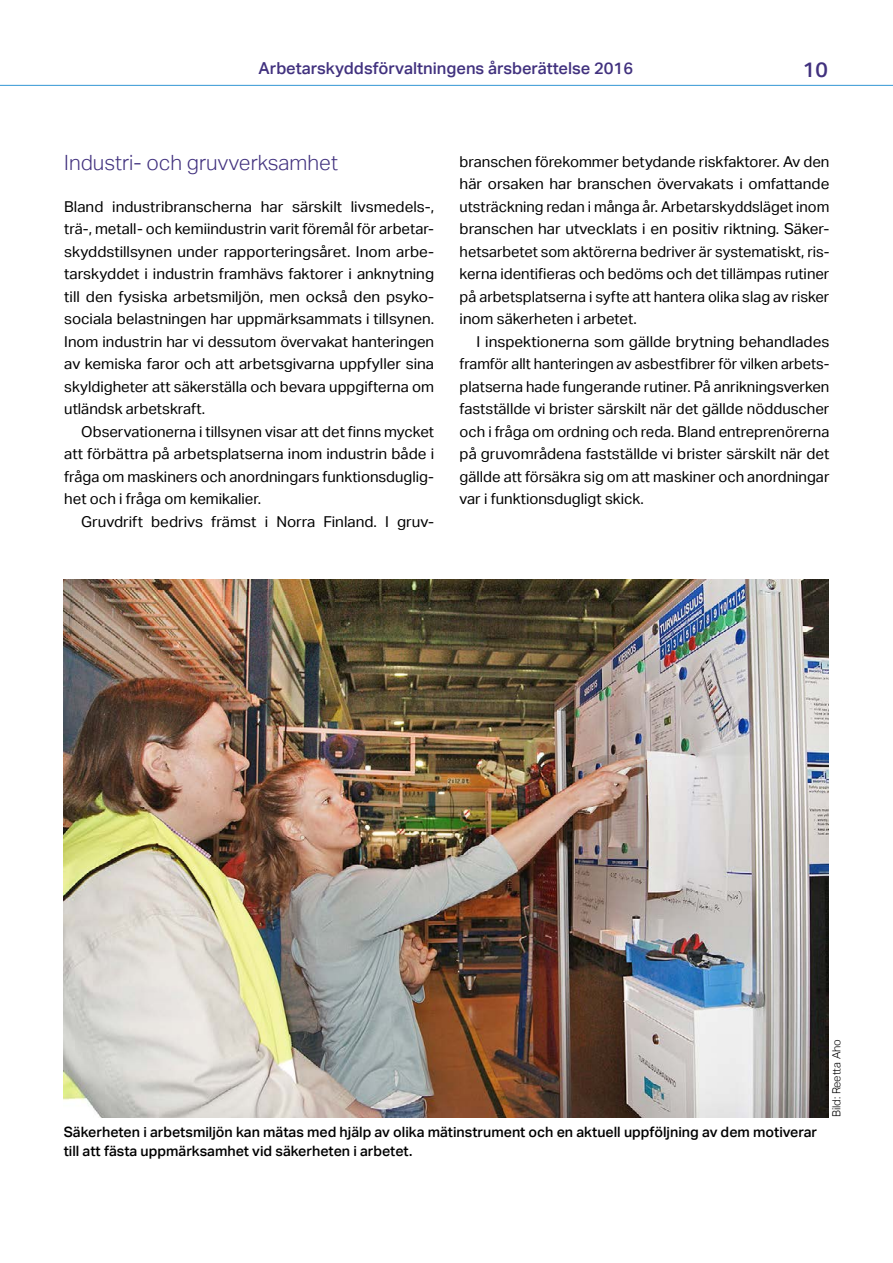
<style>
.page{position:relative;width:893px;height:1263px;background:#fff}
.page>*{position:absolute;margin:0;border:0;box-sizing:border-box;transform-origin:0 0}
.Väliotsikko_toinen_t{font:300 21px "Aktiv Grotesk";color:#41317e}
.t1{font:500 21px "Aktiv Grotesk";color:#41317e}
.t2{font:500 16.5px "Aktiv Grotesk";color:#41317e}
.Leipis{font:15px/22.5px "Aktiv Grotesk";color:#000;text-align:justify}
.Alkuleipis{font:15px/22.5px "Aktiv Grotesk";color:#000;text-align:justify}
.Kuvateksti{font:500 14.25px/19.5px "Aktiv Grotesk";color:#000}
.Kuvaaja{font:300 11.25px "Aktiv Grotesk";color:#000}
</style>
<div class="page">
<hr style="left:0;top:85px;width:893px;height:1px;background:#3c9bd6">
<img style="left:64px;top:580px;width:765px;height:537px">
<p class="t2" style="left:259px;top:59px;width:376px">Arbetarskyddsförvaltningens årsberättelse 2016</p>
<h1 class="t1" style="left:803px;top:58px;width:26px">10</h1>
<h4 class="Väliotsikko_toinen_t" style="left:64px;top:151px;width:275px">Industri- och gruvverksamhet</h4>
<p class="Alkuleipis" style="left:64px;top:195px;width:371px">Bland industribranscherna har särskilt livsmedels-, trä-, metall- och kemiindustrin varit föremål för arbetar&shy;skyddstillsynen under rapporteringsåret. Inom arbe&shy;tarskyddet i industrin framhävs faktorer i anknytning till den fysiska arbetsmiljön, men också den psyko&shy;sociala belastningen har uppmärksammats i tillsynen.<br>Inom industrin har vi dessutom övervakat hanteringen av kemiska faror och att arbetsgivarna uppfyller sina skyldigheter att säkerställa och bevara uppgifterna om utländsk arbetskraft.</p>
<p class="Leipis" style="left:64px;top:420px;width:371px;text-indent:17px">Observationerna i tillsynen visar att det finns mycket att förbättra på arbetsplatserna inom industrin både i fråga om maskiners och anordningars funktionsduglig&shy;het och i fråga om kemikalier.</p>
<p class="Leipis" style="left:81px;top:510px;width:354px">Gruvdrift bedrivs främst i Norra Finland. I gruv-</p>
<p class="Leipis" style="left:460px;top:150px;width:371px">branschen förekommer betydande riskfaktorer. Av den här orsaken har branschen övervakats i omfattande utsträckning redan i många år. Arbetarskyddsläget inom branschen har utvecklats i en positiv riktning. Säker&shy;hetsarbetet som aktörerna bedriver är systematiskt, ris&shy;kerna identifieras och bedöms och det tillämpas rutiner på arbetsplatserna i syfte att hantera olika slag av risker inom säkerheten i arbetet.</p>
<p class="Leipis" style="left:460px;top:330px;width:371px;text-indent:17px">I inspektionerna som gällde brytning behandlades framför allt hanteringen av asbestfibrer för vilken arbets&shy;platserna hade fungerande rutiner. På anrikningsverken fastställde vi brister särskilt när det gällde nödduscher och i fråga om ordning och reda. Bland entreprenörerna på gruvområdena fastställde vi brister särskilt när det gällde att försäkra sig om att maskiner och anordningar var i funktionsdugligt skick.</p>
<p class="Kuvaaja" style="left:830px;top:1117px;width:80px;rotate:-90deg">Bild: Reetta Aho</p>
<p class="Kuvateksti" style="left:64px;top:1122px;width:755px">Säkerheten i arbetsmiljön kan mätas med hjälp av olika mätinstrument och en aktuell uppföljning av dem motiverar till att fästa uppmärksamhet vid säkerheten i arbetet.</p>
</div>
